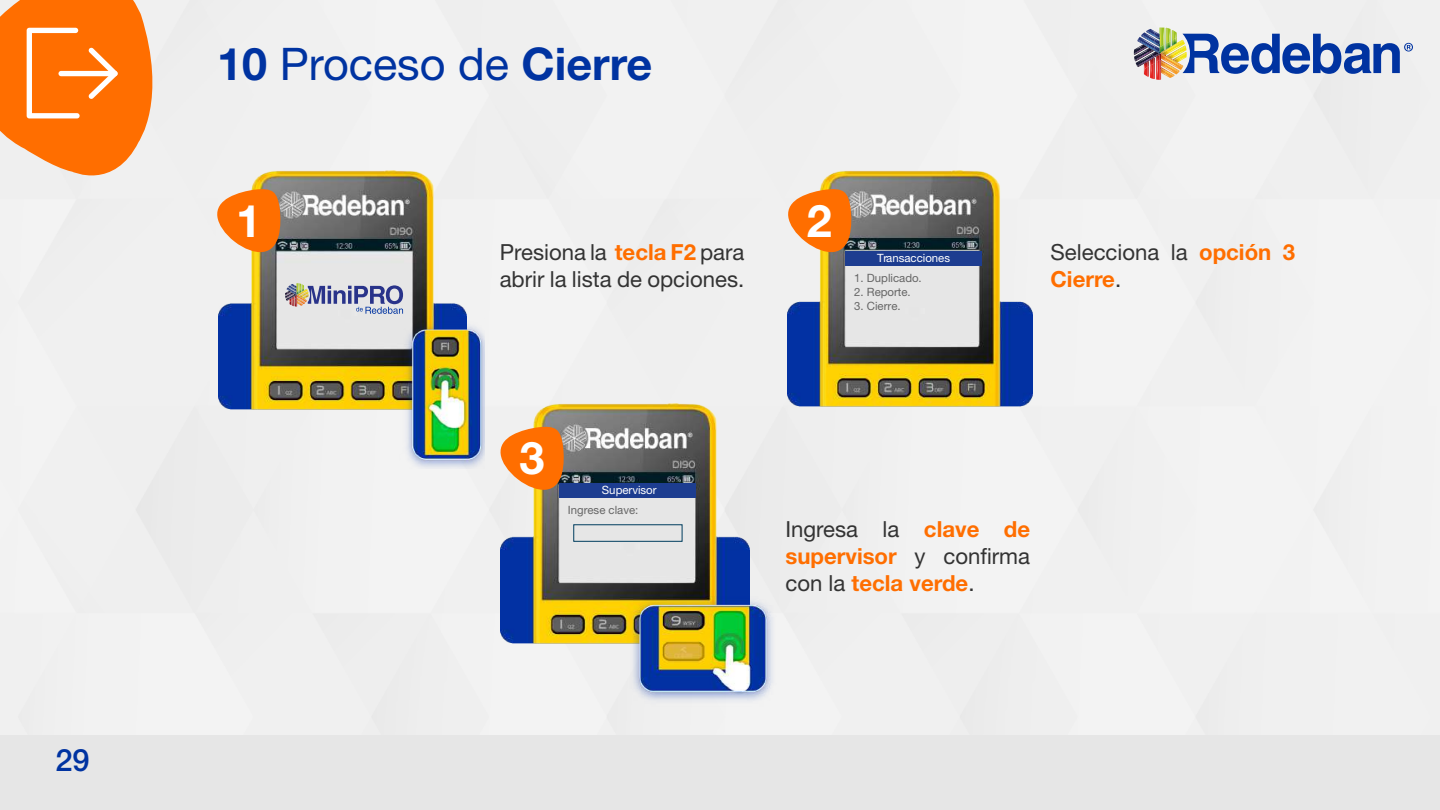
<style>
.page{position:relative;width:1440px;height:810px;background:#fff}
.page>*{position:absolute;margin:0;border:0;box-sizing:border-box;transform-origin:0 0}
.t1{font:45px "Helvetica Neue LT Std";color:#0033a1}
.t2{font:700 45px "Helvetica Neue LT Std";color:#fff}
.t3{font:500 30.75px "Helvetica Neue LT Std";color:#0033a1}
.t4{font:22.2px/26.6px "Helvetica Neue LT Std";color:#333}
.t5{font:700 22.2px/26.6px "Helvetica Neue LT Std";color:#ff6e00;text-align:justify}
.t6{font:11.4px "Helvetica Neue LT Std";color:#666}
.t7{font:11.4px "Helvetica Neue LT Std";color:#fff}
.s1{font-weight:700}
.s2{font-weight:700;color:#ff6e00}
.s3{font-weight:400;color:#333}
</style>
<div class="page">
<div style="left:0;top:0;width:1440px;height:735px;background:#f0f0f0"></div>
<div style="left:0;top:735px;width:1440px;height:75px;background:#e6e6e6"></div>
<svg style="left:1134px;top:28px;width:279px;height:53px"></svg>
<img style="left:218px;top:171px;width:248px;height:239px">
<svg style="left:216px;top:189px;width:65px;height:64px"></svg>
<img style="left:788px;top:171px;width:245px;height:235px">
<svg style="left:787px;top:189px;width:65px;height:64px"></svg>
<img style="left:500px;top:403px;width:249px;height:240px">
<svg style="left:500px;top:426px;width:64px;height:65px"></svg>
<svg style="left:285px;top:283px;width:118px;height:31px"></svg>
<img style="left:399px;top:318px;width:85px;height:150px">
<div style="left:845px;top:251px;width:137px;height:15px;background:#1d3d90"></div>
<div style="left:559px;top:483px;width:137px;height:15px;background:#1d3d90"></div>
<div style="left:573px;top:524px;width:109px;height:18px;border:1px solid #003d5e"></div>
<img style="left:627px;top:593px;width:153px;height:114px">
<svg style="left:0;top:0;width:168px;height:191px"></svg>
<h2 class="t3" style="left:56px;top:742px;width:36px">29</h2>
<h1 class="t1" style="left:217px;top:37px;width:437px"><span class="s1">10</span> Proceso de <span class="s1">Cierre</span></h1>
<h1 class="t2" style="left:236px;top:193px;width:27px">1</h1>
<h1 class="t2" style="left:807px;top:193px;width:27px">2</h1>
<p class="t4" style="left:500px;top:239px;width:246px">Presiona la <span class="s2">tecla F2</span> para abrir la lista de opciones.</p>
<p class="t4" style="left:1051px;top:238px;width:246px">Selecciona la <span class="s2">opción 3<br>Cierre</span>.</p>
<p class="t7" style="left:877px;top:252px;width:75px">Transacciones</p>
<p class="t6" style="left:854px;top:272px;width:69px">1. Duplicado.</p>
<p class="t6" style="left:854px;top:285px;width:58px">2. Reporte.</p>
<p class="t6" style="left:854px;top:299px;width:48px">3. Cierre.</p>
<h1 class="t2" style="left:519px;top:430px;width:27px">3</h1>
<p class="t7" style="left:602px;top:483px;width:56px">Supervisor</p>
<p class="t6" style="left:568px;top:503px;width:72px">Ingrese clave:</p>
<p class="t5" style="left:785px;top:516px;width:246px"><span class="s3">Ingresa la</span> clave de supervisor <span class="s3">y confirma con la</span> tecla verde<span class="s3">.</span></p>
</div>
